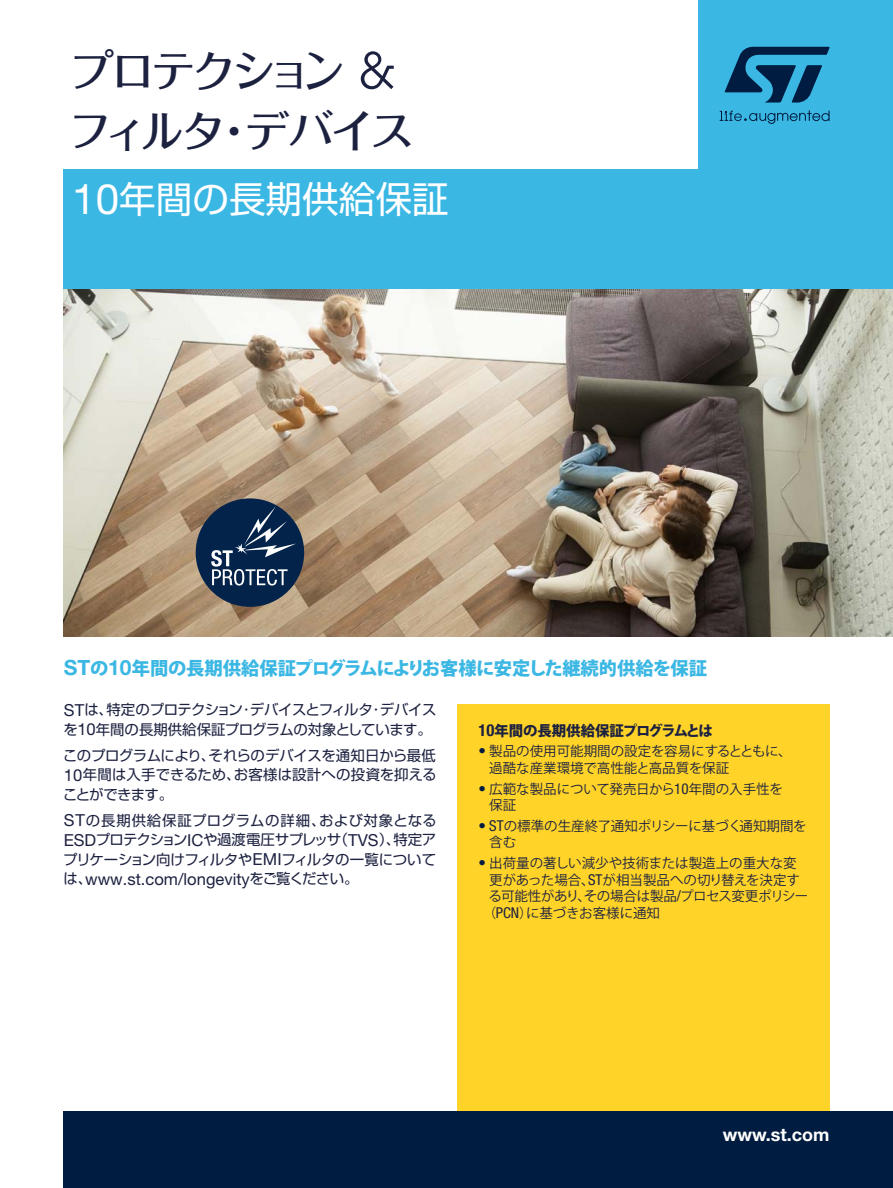
<style>
.page{position:relative;width:893px;height:1188px;background:#fff}
.page>*{position:absolute;margin:0;border:0;box-sizing:border-box;transform-origin:0 0}
.t1{font:44.25px/60px "Folk Pro Medium 90 msp RKSJ H";letter-spacing:-.095em;color:#1c2140}
.t2{font:36.6px "Shin Go Pro Regular 90 msp RKSJ H";color:#fff}
.t3{font:18.3px "Koz Go Pro Heavy 90 msp RKSJ H";letter-spacing:-.02em;color:#3bb7e4}
.t4{font:700 18px "Helvetica Neue LT Std";color:#fff}
.t5{font:16.5px "Helvetica Neue LT Std";color:#1c2140}
.t6{font:14.4px/19.5px "Shin Go Pro Regular 90 msp RKSJ H";letter-spacing:-.015em;color:#1c2140;text-align:justify}
.t7{font:14.4px "Koz Go Pro Heavy 90 msp RKSJ H";letter-spacing:-.01em;color:#1c2140}
.t8{font:13.5px/16.5px "Koz Go Pro Regular 90 msp RKSJ H";color:#1c2140}
.t9{font:13.5px "Koz Go Pro Regular 90 msp RKSJ H";letter-spacing:-.035em;color:#1c2140}
.s1{font-family:"Lubalin Graph Std";font-size:50.85px}
.s2{font-family:"Helvetica Neue LT Std";font-size:42.15px}
.s3{font-family:"Helvetica Neue LT Std";font-weight:700;font-size:21px}
.s4{font-family:"Helvetica Neue LT Std";font-size:16.5px}
.s5{font-family:"Shin Go Pro Regular 90 msp RKSJ H";font-size:14.4px}
.s6{font-family:"Helvetica Neue LT Std";font-weight:700;font-stretch:condensed;font-size:16.5px}
.s7{font-family:"Helvetica Neue LT Std";font-stretch:condensed;font-size:15px;color:#001d41}
.s8{font-family:"Helvetica Neue LT Std";font-stretch:condensed;font-size:15px}
</style>
<div class="page">
<div style="left:698px;top:0;width:194px;height:627px;background:#3bb7e4"></div>
<div style="left:64px;top:169px;width:828px;height:129px;background:#3bb7e4"></div>
<svg style="left:724px;top:47px;width:105px;height:56px"></svg>
<svg style="left:719px;top:110px;width:110px;height:14px"></svg>
<img style="left:64px;top:290px;width:828px;height:347px">
<div style="left:457px;top:704px;width:372px;height:437px;background:#ffd328"></div>
<div style="left:64px;top:1111px;width:828px;height:77px;background:#001d41"></div>
<div style="left:196px;top:498px;width:108px;height:109px;background:#03234b;border-radius:50%"></div>
<svg style="left:211px;top:506px;width:85px;height:80px"></svg>
<h1 class="t1" style="left:68px;top:48px;width:348px">プロテクション <span class="s1">&amp;</span>フィルタ･デバイス</h1>
<h2 class="t2" style="left:72px;top:185px;width:378px"><span class="s2">10</span>年間の長期供給保証</h2>
<p class="t3" style="left:64px;top:661px;width:644px"><span class="s3">ST</span>の<span class="s3">10</span>年間の長期供給保証プログラムによりお客様に安定した継続的供給を保証</p>
<p class="t6" style="left:63px;top:702px;width:374px"><span class="s4">ST</span>は、特定のプロテクション･デバイスとフィルタ･デバイスを<span class="s4">10</span>年間の長期供給保証プログラムの対象としています。</p>
<p class="t6" style="left:63px;top:748px;width:375px">このプログラムにより、それらのデバイスを通知日から最低<span class="s4">10</span>年間は入手できるため、お客様は設計への投資を抑えることができます。</p>
<p class="t6" style="left:63px;top:812px;width:375px"><span class="s4">ST</span>の長期供給保証プログラムの詳細、および対象となる<span class="s4">ESD</span>プロテクション<span class="s4">IC</span>や過渡電圧サプレッサ（<span class="s4">TVS</span>）、特定アプリケーション向けフィルタや<span class="s4">EMI</span>フィルタの一覧について</p>
<p class="t5" style="left:64px;top:873px;width:296px"><span class="s5">は、</span>www.st.com/longevity<span class="s5">をご覧ください。</span></p>
<p class="t7" style="left:478px;top:725px;width:236px"><span class="s6">10</span>年間の長期供給保証プログラムとは</p>
<p class="t8" style="left:489px;top:745px;width:304px;text-indent:-11px"><span class="s7">•</span> 製品の使用可能期間の設定を容易にするとともに、過酷な産業環境で高性能と高品質を保証</p>
<p class="t8" style="left:489px;top:782px;width:295px;text-indent:-11px"><span class="s7">•</span> 広範な製品について発売日から<span class="s8">10</span>年間の入手性を保証</p>
<p class="t8" style="left:489px;top:819px;width:319px;text-indent:-11px"><span class="s7">•</span> <span class="s8">ST</span>の標準の生産終了通知ポリシーに基づく通知期間を含む</p>
<p class="t8" style="left:478px;top:857px;width:320px"><span class="s7">•</span> 出荷量の著しい減少や技術または製造上の重大な変</p>
<p class="t8" style="left:489px;top:873px;width:312px">更があった場合、<span class="s8">ST</span>が相当製品への切り替えを決定す</p>
<p class="t9" style="left:488px;top:891px;width:321px">る可能性があり、その場合は製品<span class="s8">/</span>プロセス変更ポリシー</p>
<p class="t8" style="left:482px;top:906px;width:179px">（<span class="s8">PCN</span>）に基づきお客様に通知</p>
<p class="t4" style="left:723px;top:1124px;width:108px">www.st.com</p>
</div>
